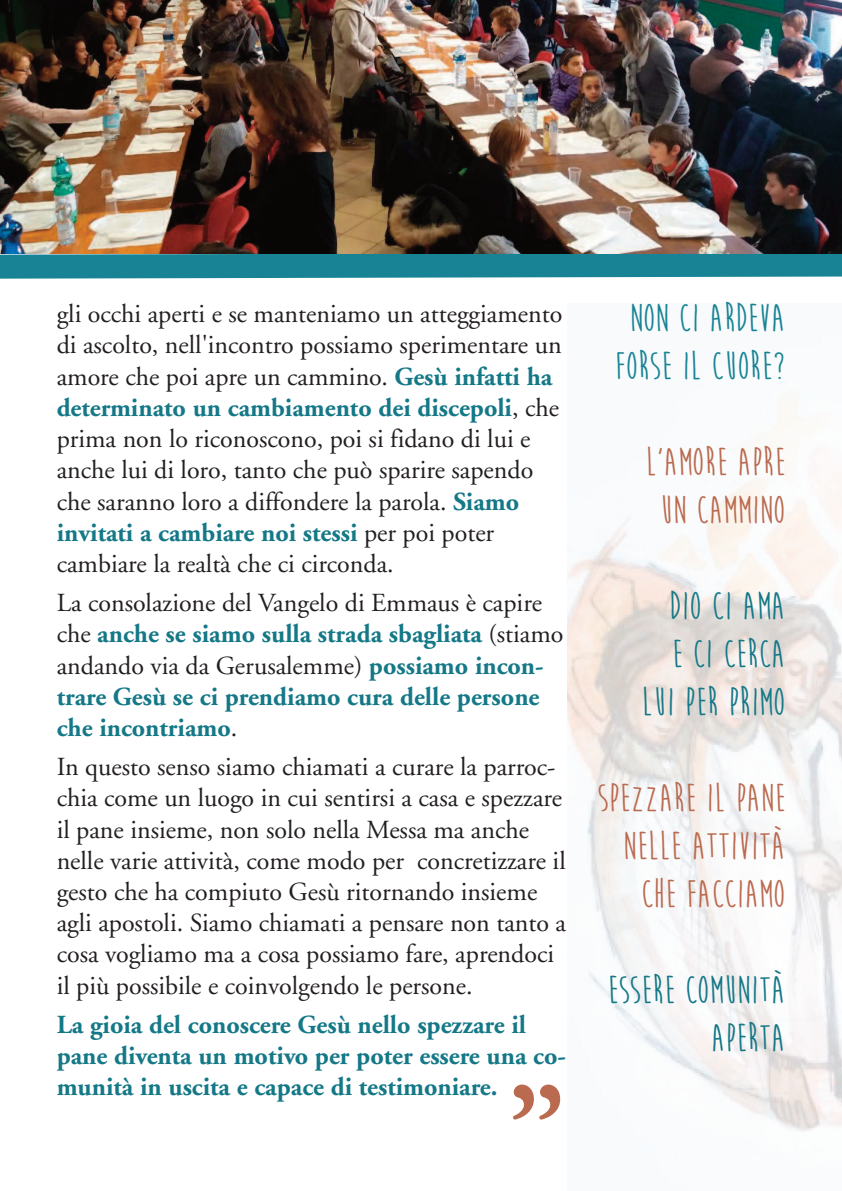
<style>
.page{position:relative;width:842px;height:1191px;background:#fff}
.page>*{position:absolute;margin:0;border:0;box-sizing:border-box;transform-origin:0 0}
.t1{font:700 120px "Adobe Garamond";color:#ba6a4f}
.t2{font:700 40px/48px "Moon Flower";color:#ba6a4f;text-align:center}
.t3{font:700 40px/48px "Moon Flower";color:#147887;text-align:right}
.t4{font:700 40px/48px "Moon Flower";color:#178394;text-align:center}
.t5{font:26px/31.2px "Adobe Garamond";color:#231f20}
.t6{font:700 26px/31.2px "Adobe Garamond";color:#147887}
.s1{font-weight:700;color:#147887}
.s2{font-weight:400;color:#231f20}
</style>
<div class="page">
<svg style="left:0;top:253px;width:842px;height:26px;background:#278896"></svg>
<img style="left:0;top:0;width:842px;height:253px">
<img style="left:567px;top:406px;width:275px;height:726px">
<p class="t5" style="left:57px;top:301px;width:507px">gli occhi aperti e se manteniamo un atteggiamento di ascolto, nell'incontro possiamo sperimentare un amore che poi apre un cammino. <span class="s1">Gesù infatti ha determinato un cambiamento dei discepoli</span>, che prima non lo riconoscono, poi si fidano di lui e anche lui di loro, tanto che può sparire sapendo che saranno loro a diffondere la parola. <span class="s1">Siamo invitati a cambiare noi stessi</span> per poi poter cambiare la realtà che ci circonda.</p>
<p class="t6" style="left:57px;top:589px;width:508px"><span class="s2">La consolazione del Vangelo di Emmaus è capire che</span> anche se siamo sulla strada sbagliata <span class="s2">(stiamo andando via da Gerusalemme)</span> possiamo incon&shy;trare Gesù se ci prendiamo cura delle persone che incontriamo<span class="s2">.</span></p>
<p class="t5" style="left:57px;top:753px;width:511px">In questo senso siamo chiamati a curare la parroc&shy;chia come un luogo in cui sentirsi a casa e spezzare il pane insieme, non solo nella Messa ma anche nelle varie attività, come modo per concretizzare il gesto che ha compiuto Gesù ritornando insieme agli apostoli. Siamo chiamati a pensare non tanto a cosa vogliamo ma a cosa possiamo fare, aprendoci il più possibile e coinvolgendo le persone.</p>
<p class="t6" style="left:57px;top:1011px;width:511px">La gioia del conoscere Gesù nello spezzare il pane diventa un motivo per poter essere una co&shy;munità in uscita e capace di testimoniare.</p>
<h1 class="t1" style="left:565px;top:1120px;width:58px;rotate:-180deg">“</h1>
<h2 class="t4" style="left:615px;top:293px;width:172px">NON CI ARDEVA<br>FORSE IL CUORE?</h2>
<h2 class="t2" style="left:646px;top:437px;width:141px">L’AMORE APRE<br>UN CAMMINO</h2>
<h2 class="t3" style="left:641px;top:581px;width:145px">DIO CI AMA<br>E CI CERCA<br>LUI PER PRIMO</h2>
<h2 class="t2" style="left:597px;top:773px;width:190px;text-align:right">SPEZZARE IL PANE<br>NELLE ATTIVITÀ<br>CHE FACCIAMO</h2>
<h2 class="t3" style="left:607px;top:965px;width:180px">ESSERE COMUNITÀ</h2>
<h2 class="t3" style="left:711px;top:1013px;width:76px">APERTA</h2>
</div>
